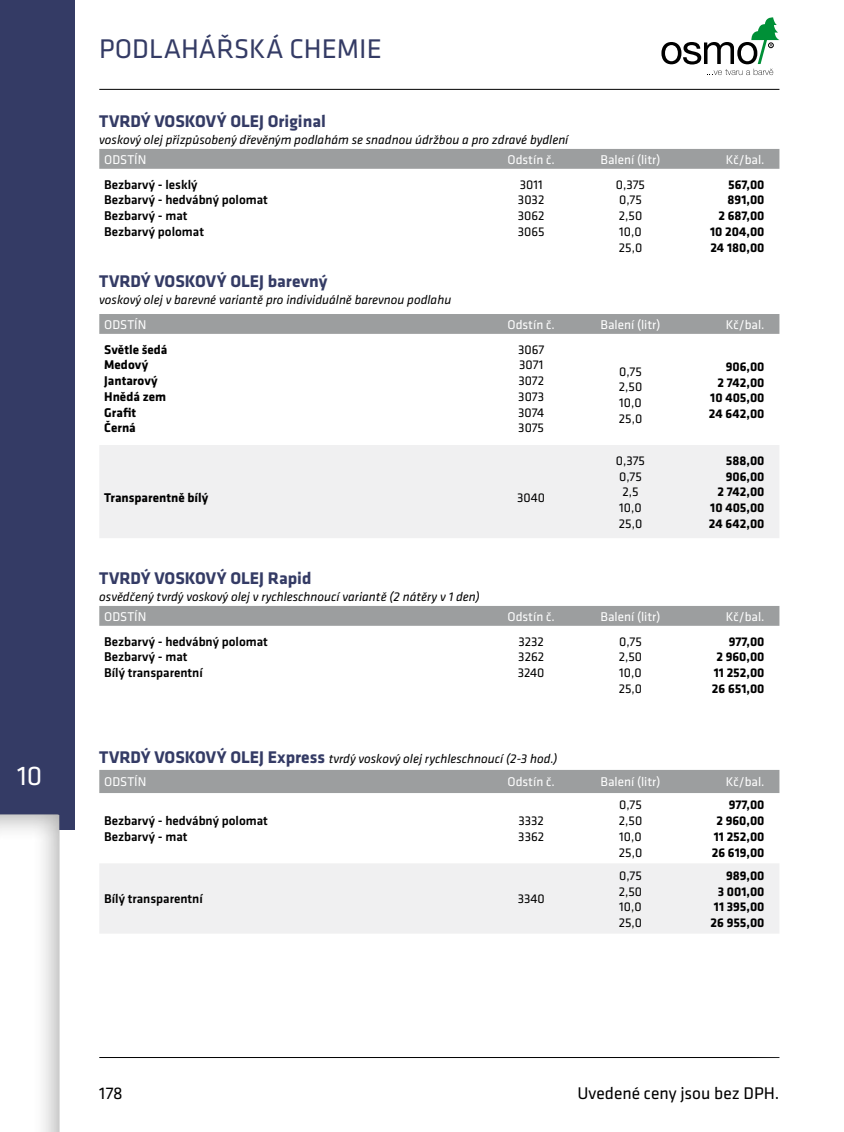
<style>
.page{position:relative;width:844px;height:1132px;background:#fff}
.page>*{position:absolute;margin:0;border:0;box-sizing:border-box;transform-origin:0 0}
.t1{font:28px "Klavika";color:#343b65}
.t2{font:28px "Klavika";color:#fff}
.t3{font:700 17.5px "Klavika";color:#343b65}
.t4{font:17.5px "Klavika";color:#000}
.t5{font:italic 13.12px "Klavika";color:#000}
.t6{font:700 13.12px/15.8px "Klavika";color:#000;text-align:right}
.t7{font:13.12px/15.8px "Klavika";color:#000;text-align:justify}
.t8{font:500 13.12px/15.8px "Klavika";color:#000}
.t9{font:13.12px "Klavika";color:#fff}
.s1{font-weight:700;font-style:normal;font-size:17.5px;color:#343b65}
</style>
<div class="page">
<hr style="left:99px;top:1056px;width:680px;height:1px;background:#000">
<hr style="left:99px;top:89px;width:680px;height:1px;background:#000">
<svg style="left:661px;top:17px;width:118px;height:58px"></svg>
<div style="left:99px;top:149px;width:680px;height:20px;background:#9c9e9f"></div>
<div style="left:99px;top:606px;width:680px;height:19px;background:#9c9e9f"></div>
<div style="left:99px;top:314px;width:680px;height:20px;background:#9c9e9f"></div>
<div style="left:99px;top:445px;width:680px;height:93px;background:#f0f0f1"></div>
<div style="left:99px;top:770px;width:680px;height:22px;background:#9c9e9f"></div>
<div style="left:99px;top:864px;width:680px;height:69px;background:#f0f0f1"></div>
<div style="left:0;top:0;width:74px;height:828px;background:#343b65"></div>
<div style="left:0;top:810px;width:63px;height:321px;background:#000;opacity:.32"></div>
<h1 class="t2" style="left:17px;top:760px;width:27px">10</h1>
<h1 class="t1" style="left:99px;top:33px;width:284px">PODLAHÁŘSKÁ CHEMIE</h1>
<h2 class="t3" style="left:99px;top:112px;width:228px">TVRDÝ VOSKOVÝ OLEJ Original</h2>
<p class="t5" style="left:99px;top:132px;width:470px">voskový olej přizpůsobený dřevěným podlahám se snadnou údržbou a pro zdravé bydlení</p>
<p class="t9" style="left:104px;top:152px;width:44px">ODSTÍN</p>
<p class="t9" style="left:507px;top:152px;width:49px">Odstín č.</p>
<p class="t9" style="left:600px;top:152px;width:61px">Balení (litr)</p>
<p class="t9" style="left:725px;top:152px;width:40px">Kč/bal.</p>
<p class="t8" style="left:104px;top:176px;width:165px">Bezbarvý - lesklý<br>Bezbarvý - hedvábný polomat<br>Bezbarvý - mat<br>Bezbarvý polomat</p>
<p class="t7" style="left:517px;top:176px;width:28px;text-align:left">3011<br>3032<br>3062<br>3065</p>
<p class="t7" style="left:615px;top:176px;width:31px;text-align:left">0,375<br>0,75<br>2,50<br>10,0<br>25,0</p>
<p class="t6" style="left:710px;top:176px;width:56px">567,00<br>891,00<br>2 687,00<br>10 204,00<br>24 180,00</p>
<h2 class="t3" style="left:99px;top:272px;width:230px">TVRDÝ VOSKOVÝ OLEJ barevný</h2>
<p class="t5" style="left:99px;top:292px;width:353px">voskový olej v barevné variantě pro individuálně barevnou podlahu</p>
<p class="t9" style="left:104px;top:317px;width:44px">ODSTÍN</p>
<p class="t9" style="left:507px;top:317px;width:49px">Odstín č.</p>
<p class="t9" style="left:600px;top:317px;width:61px">Balení (litr)</p>
<p class="t9" style="left:725px;top:317px;width:40px">Kč/bal.</p>
<p class="t6" style="left:104px;top:341px;width:65px;text-align:left">Světle šedá<br>Medový<br>Jantarový<br>Hnědá zem<br>Grafit<br>Černá</p>
<p class="t7" style="left:518px;top:341px;width:28px">3067<br>3071<br>3072<br>3073<br>3074<br>3075</p>
<p class="t7" style="left:618px;top:363px;width:25px">0,75<br>2,50<br>10,0<br>25,0</p>
<p class="t6" style="left:708px;top:358px;width:57px">906,00<br>2 742,00<br>10 405,00<br>24 642,00</p>
<p class="t6" style="left:104px;top:489px;width:105px">Transparentně bílý</p>
<p class="t7" style="left:517px;top:489px;width:29px">3040</p>
<h2 class="t3" style="left:99px;top:569px;width:213px">TVRDÝ VOSKOVÝ OLEJ Rapid</h2>
<p class="t5" style="left:99px;top:589px;width:382px">osvědčený tvrdý voskový olej v rychleschnoucí variantě (2 nátěry v 1 den)</p>
<p class="t7" style="left:615px;top:452px;width:31px;text-align:left">0,375<br>0,75<br>2,5<br>10,0<br>25,0</p>
<p class="t6" style="left:708px;top:452px;width:57px">588,00<br>906,00<br>2 742,00<br>10 405,00<br>24 642,00</p>
<p class="t9" style="left:104px;top:609px;width:44px">ODSTÍN</p>
<p class="t9" style="left:507px;top:609px;width:49px">Odstín č.</p>
<p class="t9" style="left:600px;top:609px;width:61px">Balení (litr)</p>
<p class="t9" style="left:725px;top:609px;width:40px">Kč/bal.</p>
<p class="t8" style="left:104px;top:633px;width:165px">Bezbarvý - hedvábný polomat<br>Bezbarvý - mat<br>Bílý transparentní</p>
<p class="t7" style="left:517px;top:633px;width:28px">3232<br>3262<br>3240</p>
<p class="t7" style="left:618px;top:633px;width:25px">0,75<br>2,50<br>10,0<br>25,0</p>
<p class="t6" style="left:711px;top:633px;width:54px">977,00<br>2 960,00<br>11 252,00<br>26 651,00</p>
<p class="t5" style="left:99px;top:751px;width:459px"><span class="s1">TVRDÝ VOSKOVÝ OLEJ Express</span> tvrdý voskový olej rychleschnoucí (2-3 hod.)</p>
<p class="t9" style="left:104px;top:774px;width:44px">ODSTÍN</p>
<p class="t9" style="left:507px;top:774px;width:49px">Odstín č.</p>
<p class="t9" style="left:600px;top:774px;width:61px">Balení (litr)</p>
<p class="t9" style="left:725px;top:774px;width:40px">Kč/bal.</p>
<p class="t8" style="left:104px;top:813px;width:165px">Bezbarvý - hedvábný polomat<br>Bezbarvý - mat</p>
<p class="t7" style="left:518px;top:813px;width:27px">3332<br>3362</p>
<p class="t7" style="left:618px;top:797px;width:25px">0,75<br>2,50<br>10,0<br>25,0</p>
<p class="t6" style="left:711px;top:797px;width:54px">977,00<br>2 960,00<br>11 252,00<br>26 619,00</p>
<p class="t8" style="left:104px;top:891px;width:100px">Bílý transparentní</p>
<p class="t7" style="left:517px;top:891px;width:29px">3340</p>
<p class="t7" style="left:618px;top:867px;width:25px">0,75<br>2,50<br>10,0<br>25,0</p>
<p class="t6" style="left:710px;top:867px;width:55px">989,00<br>3 001,00<br>11 395,00<br>26 955,00</p>
<h2 class="t4" style="left:99px;top:1083px;width:25px">178</h2>
<h2 class="t4" style="left:577px;top:1083px;width:203px">Uvedené ceny jsou bez DPH.</h2>
</div>
